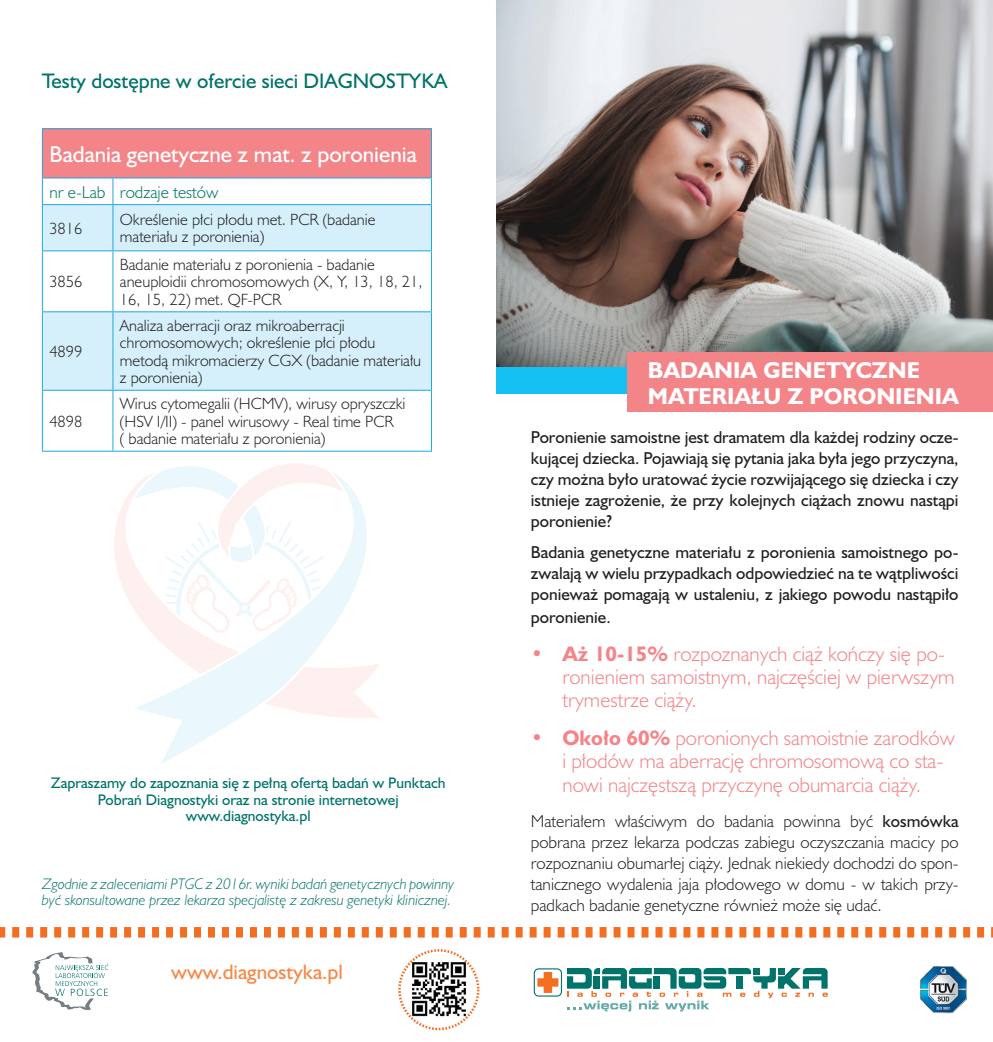
<style>
.page{position:relative;width:993px;height:1042px;background:#fff}
.page>*{position:absolute;margin:0;border:0;box-sizing:border-box;transform-origin:0 0}
.t1{font:700 21px/26.2px "Humanst 521 PL";color:#fff}
.t2{font:21px "Humanst 521 PL";color:#fff}
.t3{font:300 19.25px/23.1px "Humanst 521 Lt PL";color:#f38589}
.t4{font:19.25px "Humanst 521 PL";color:#00736a}
.t5{font:19.25px "Humanst 521 PL";color:#f68945}
.t6{font:15.75px/21px "Humanst 521 PL";color:#231f20;text-align:justify}
.t7{font:300 15.75px/21px "Humanst 521 Lt PL";color:#231f20;text-align:justify}
.t8{font:300 15.75px "Humanst 521 Lt PL";color:#00736a}
.t9{font:300 14.88px/17.5px "Humanst 521 Lt PL";color:#231f20}
.t10{font:italic 14px/16.8px "Humanst 521 Lt PL";color:#00736a}
.t11{font:14px/16.8px "Humanst 521 PL";color:#00736a;text-align:center}
.s1{font-family:"Humanst 521 PL";font-weight:700}
.s2{font-family:"Humanst 521 PL";font-weight:400}
</style>
<div class="page">
<img style="left:496px;top:0;width:496px;height:367px">
<div style="left:496px;top:367px;width:496px;height:26px;background:#15c0f2"></div>
<svg style="left:0;top:927px;width:992px;height:10px"></svg>
<img style="left:920px;top:966px;width:46px;height:47px">
<svg style="left:533px;top:968px;width:294px;height:43px"></svg>
<svg style="left:398px;top:949px;width:81px;height:81px"></svg>
<svg style="left:32px;top:952px;width:76px;height:58px"></svg>
<div style="left:42px;top:129px;width:389px;height:49px;background:#f38589"></div>
<svg style="left:43px;top:179px;width:388px;height:272px"></svg>
<svg style="left:43px;top:205px;width:388px;height:185px;fill:#d6f0fb"></svg>
<hr style="left:42px;top:128px;width:71px;height:1px;background:#22a7e0">
<hr style="left:42px;top:129px;width:1px;height:49px;background:#22a7e0">
<hr style="left:113px;top:128px;width:319px;height:1px;background:#22a7e0">
<hr style="left:431px;top:129px;width:1px;height:49px;background:#22a7e0">
<hr style="left:42px;top:204px;width:71px;height:1px;background:#22a7e0">
<hr style="left:42px;top:205px;width:1px;height:45px;background:#22a7e0">
<hr style="left:113px;top:204px;width:319px;height:1px;background:#22a7e0">
<hr style="left:431px;top:205px;width:1px;height:45px;background:#22a7e0">
<hr style="left:42px;top:250px;width:71px;height:1px;background:#22a7e0">
<hr style="left:113px;top:250px;width:319px;height:1px;background:#22a7e0">
<svg style="left:42px;top:179px;width:1px;height:25px"></svg>
<svg style="left:112px;top:179px;width:1px;height:25px"></svg>
<svg style="left:431px;top:179px;width:1px;height:25px"></svg>
<hr style="left:112px;top:205px;width:1px;height:45px;background:#22a7e0">
<hr style="left:42px;top:251px;width:1px;height:60px;background:#22a7e0">
<hr style="left:112px;top:251px;width:1px;height:60px;background:#22a7e0">
<hr style="left:431px;top:251px;width:1px;height:60px;background:#22a7e0">
<hr style="left:42px;top:311px;width:71px;height:1px;background:#22a7e0">
<hr style="left:42px;top:312px;width:1px;height:78px;background:#22a7e0">
<hr style="left:113px;top:311px;width:319px;height:1px;background:#22a7e0">
<hr style="left:112px;top:312px;width:1px;height:78px;background:#22a7e0">
<hr style="left:431px;top:312px;width:1px;height:78px;background:#22a7e0">
<hr style="left:42px;top:390px;width:71px;height:1px;background:#22a7e0">
<hr style="left:42px;top:391px;width:1px;height:60px;background:#22a7e0">
<hr style="left:113px;top:390px;width:319px;height:1px;background:#22a7e0">
<hr style="left:112px;top:391px;width:1px;height:60px;background:#22a7e0">
<hr style="left:431px;top:391px;width:1px;height:60px;background:#22a7e0">
<hr style="left:42px;top:451px;width:71px;height:1px;background:#22a7e0">
<hr style="left:113px;top:451px;width:319px;height:1px;background:#22a7e0">
<hr style="left:42px;top:178px;width:71px;height:1px;background:#22a7e0">
<hr style="left:113px;top:178px;width:319px;height:1px;background:#22a7e0">
<div style="left:627px;top:352px;width:365px;height:60px;background:#f38589"></div>
<svg style="left:114px;top:497px;width:13px;height:99px"></svg>
<svg style="left:127px;top:466px;width:253px;height:298px"></svg>
<p class="t4" style="left:42px;top:68px;width:408px">Testy dostępne w ofercie sieci DIAGNOSTYKA</p>
<h1 class="t2" style="left:49px;top:140px;width:369px">Badania genetyczne z mat. z poronienia</h1>
<p class="t8" style="left:49px;top:181px;width:170px">nr e-Lab rodzaje testów</p>
<p class="t9" style="left:49px;top:219px;width:35px">3816</p>
<p class="t9" style="left:120px;top:210px;width:257px">Określenie płci płodu met. PCR (badanie materiału z poronienia)</p>
<p class="t9" style="left:49px;top:273px;width:35px">3856</p>
<p class="t9" style="left:120px;top:255px;width:304px">Badanie materiału z poronienia - badanie aneuploidii chromosomowych (X, Y, 13, 18, 21,<br>16, 15, 22) met. QF-PCR</p>
<p class="t9" style="left:49px;top:342px;width:35px">4899</p>
<p class="t9" style="left:49px;top:412px;width:35px">4898</p>
<p class="t9" style="left:120px;top:316px;width:302px">Analiza aberracji oraz mikroaberracji chromosomowych; określenie płci płodu metodą mikromacierzy CGX (badanie materiału z poronienia)</p>
<p class="t9" style="left:120px;top:394px;width:287px">Wirus cytomegalii (HCMV), wirusy opryszczki (HSV I/II) - panel wirusowy - Real time PCR<br>( badanie materiału z poronienia)</p>
<p class="t11" style="left:51px;top:774px;width:396px">Zapraszamy do zapoznania się z pełną ofertą badań w Punktach<br>Pobrań Diagnostyki oraz na stronie internetowej www.diagnostyka.pl</p>
<p class="t10" style="left:42px;top:875px;width:414px">Zgodnie z zaleceniami PTGC z 2016r. wyniki badań genetycznych powinny być skonsultowane przez lekarza specjalistę z zakresu genetyki klinicznej.</p>
<p class="t5" style="left:171px;top:959px;width:173px">www.diagnostyka.pl</p>
<h1 class="t1" style="left:647px;top:356px;width:312px">BADANIA GENETYCZNE<br>MATERIAŁU Z PORONIENIA</h1>
<p class="t6" style="left:530px;top:426px;width:429px">Poronienie samoistne jest dramatem dla każdej rodziny ocze&shy;kującej dziecka. Pojawiają się pytania jaka była jego przyczyna, czy można było uratować życie rozwijającego się dziecka i czy istnieje zagrożenie, że przy kolejnych ciążach znowu nastąpi poronienie?</p>
<p class="t6" style="left:530px;top:541px;width:429px">Badania genetyczne materiału z poronienia samoistnego po&shy;zwalają w wielu przypadkach odpowiedzieć na te wątpliwości ponieważ pomagają w ustaleniu, z jakiego powodu nastąpiło</p>
<p class="t6" style="left:530px;top:606px;width:81px">poronienie.</p>
<p class="t3" style="left:562px;top:642px;width:393px;text-indent:-31px"><span class="s1">• Aż 10-15%</span> rozpoznanych ciąż kończy się po&shy;ronieniem samoistnym, najczęściej w pierwszym trymestrze ciąży.</p>
<p class="t3" style="left:562px;top:726px;width:394px;text-indent:-31px"><span class="s1">• Około 60%</span> poronionych samoistnie zarodków i płodów ma aberrację chromosomową co sta&shy;nowi najczęstszą przyczynę obumarcia ciąży.</p>
<p class="t7" style="left:530px;top:811px;width:429px">Materiałem właściwym do badania powinna być <span class="s2">kosmówka </span>pobrana przez lekarza podczas zabiegu oczyszczania macicy po rozpoznaniu obumarłej ciąży. Jednak niekiedy dochodzi do spon&shy;tanicznego wydalenia jaja płodowego w domu - w takich przy&shy;padkach badanie genetyczne również może się udać.</p>
</div>
